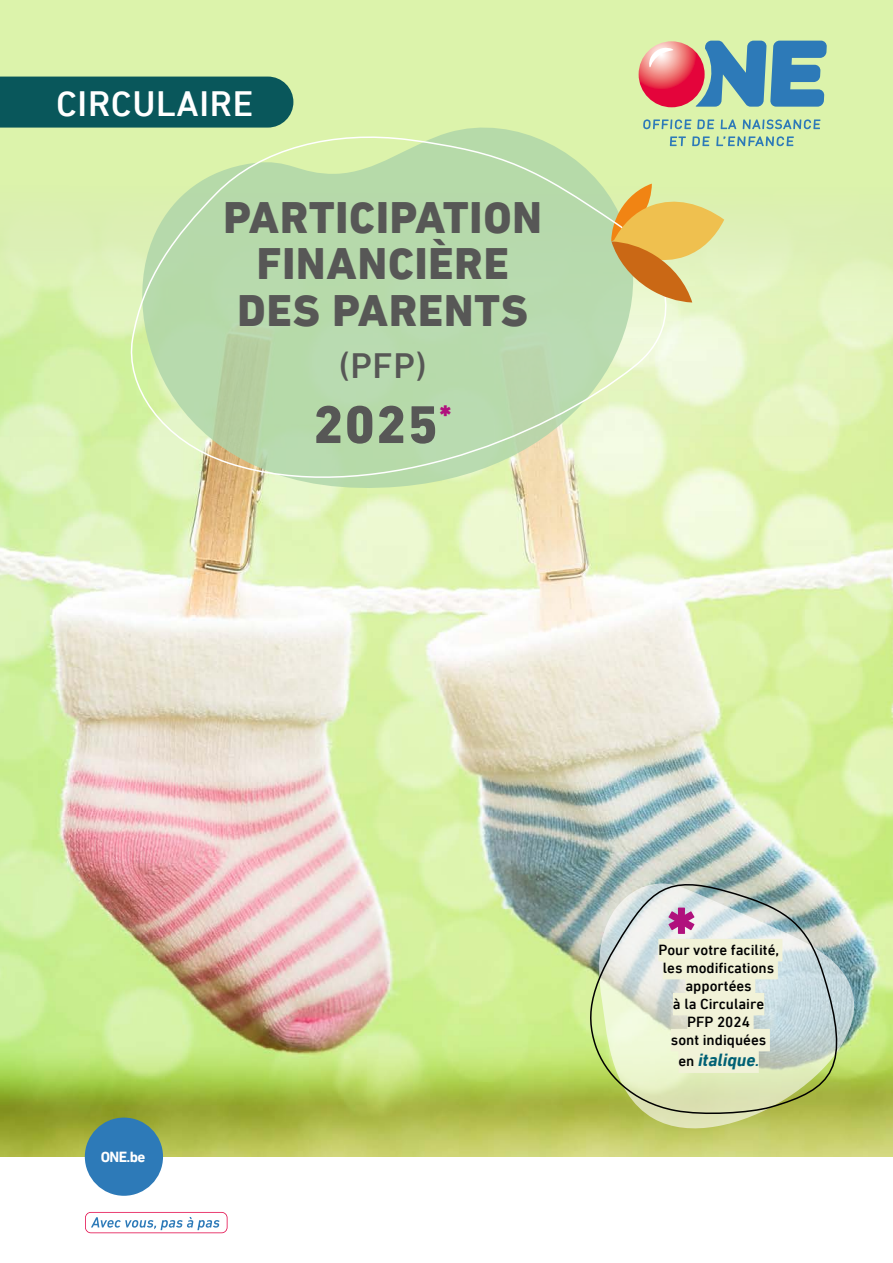
<style>
.page{position:relative;width:893px;height:1263px;background:#fff}
.page>*{position:absolute;margin:0;border:0;box-sizing:border-box;transform-origin:0 0}
.t1{font:800 54px "DIN Next LT Pro";color:#575756}
.t2{font:800 45px/46.5px "DIN Next LT Pro";letter-spacing:.02em;color:#575756;text-align:center}
.t3{font:500 36px "DIN Next LT Pro";letter-spacing:.02em;color:#fff}
.t4{font:500 36px "DIN Next LT Pro";color:#575756}
.Nouveauté_2025{font:italic 700 18px "DIN Next LT Pro";color:#006074}
.Nouveauté_2025-2{font:500 15px/18px "DIN Next LT Pro";color:#000;text-align:center}
.t5{font:700 15px "DIN Next LT Pro";color:#fff}
.s1{font-weight:500;font-style:normal;font-size:15px;color:#000}
.s2{font-size:15px}
</style>
<div class="page">
<img style="left:0;top:437px;width:893px;height:720px">
<svg style="left:0;top:0;width:893px;height:437px;background:#dcf2af"></svg>
<div style="left:129px;top:116px;width:518px;height:14px;background:#dcf3ab"></div>
<svg style="left:85px;top:1212px;width:142px;height:21px"></svg>
<div style="left:85px;top:1117px;width:78px;height:79px;background:#2d7ab8;border-radius:50%"></div>
<svg style="left:639px;top:41px;width:66px;height:66px;background:#e9445b"></svg>
<svg style="left:694px;top:41px;width:133px;height:66px;background:#6899af"></svg>
<svg style="left:648px;top:45px;width:26px;height:23px"></svg>
<svg style="left:643px;top:119px;width:48px;height:10px"></svg>
<svg style="left:697px;top:119px;width:17px;height:10px"></svg>
<svg style="left:721px;top:119px;width:15px;height:10px"></svg>
<svg style="left:743px;top:119px;width:77px;height:10px"></svg>
<svg style="left:692px;top:136px;width:18px;height:10px"></svg>
<svg style="left:716px;top:136px;width:78px;height:10px"></svg>
<div style="left:0;top:77px;width:293px;height:51px;background:#09575b"></div>
<svg style="left:125px;top:130px;width:564px;height:377px;background:#c5e1b0"></svg>
<svg style="left:587px;top:883px;width:279px;height:247px;background:#b6c97b"></svg>
<svg style="left:583px;top:876px;width:270px;height:240px;background:#c5d3b8"></svg>
<div style="left:658px;top:939px;width:124px;height:22px;background:#f1f2d8"></div>
<div style="left:663px;top:957px;width:115px;height:22px;background:#f1f2d8"></div>
<div style="left:685px;top:975px;width:70px;height:22px;background:#f1f2d8"></div>
<div style="left:673px;top:993px;width:91px;height:22px;background:#f1f2d8"></div>
<div style="left:687px;top:1011px;width:67px;height:22px;background:#f1f2d8"></div>
<div style="left:671px;top:1029px;width:99px;height:22px;background:#f1f2d8"></div>
<div style="left:678px;top:1050px;width:81px;height:23px;background:#f1f2d8"></div>
<svg style="left:668px;top:907px;width:26px;height:27px"></svg>
<svg style="left:611px;top:184px;width:113px;height:118px;background:#dfc473"></svg>
<p class="t3" style="left:56px;top:82px;width:199px">CIRCULAIRE</p>
<p class="t2" style="left:223px;top:194px;width:320px">PARTICIPATION<br>FINANCIÈRE<br>DES PARENTS</p>
<p class="t4" style="left:339px;top:345px;width:89px">(PFP)</p>
<p class="t1" style="left:313px;top:393px;width:140px">2025<sup>*</sup></p>
<p class="t5" style="left:101px;top:1148px;width:46px">ONE.be</p>
<p class="Nouveauté_2025-2" style="left:658px;top:940px;width:122px">Pour votre facilité, les modifications apportées<br>à la Circulaire<br>PFP 2024<br>sont indiquées</p>
<p class="Nouveauté_2025" style="left:678px;top:1049px;width:82px"><span class="s1">en</span> italique<span class="s2">.</span></p>
</div>
